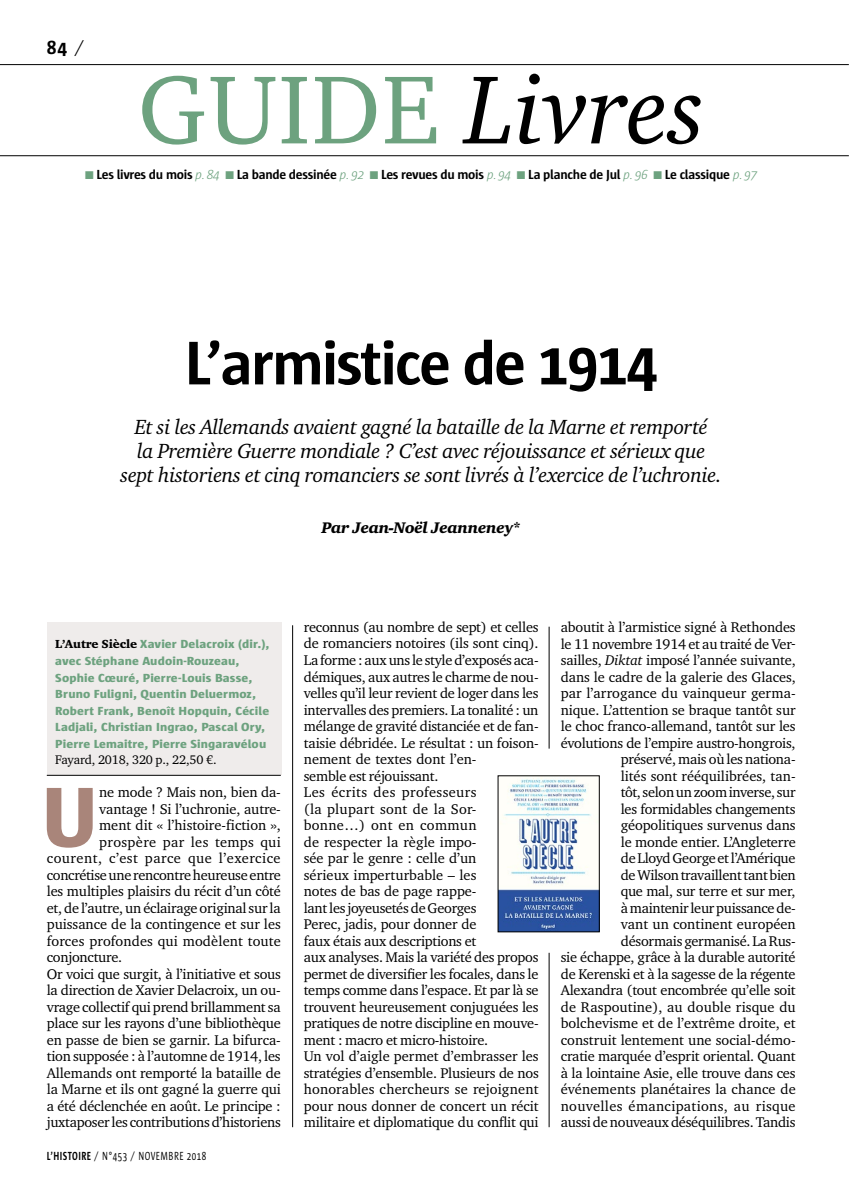
<style>
.page{position:relative;width:851px;height:1191px;background:#fff}
.page>*{position:absolute;margin:0;border:0;box-sizing:border-box;transform-origin:0 0}
.t1{font:italic 99px "Charter ITC Std";color:#000}
.t2{font:800 86.85px "Sun";color:#a9857a}
.t3{font:700 63px "Sun";letter-spacing:-.03em;color:#000}
.t4{font:italic 21px/24px "Charter ITC Std";letter-spacing:-.015em;color:#000;text-align:center}
.t5{font:700 19.5px "Sun";color:#000}
.t6{font:italic 900 15.75px "Charter ITC Std";letter-spacing:-.015em;color:#000}
.t7{font:14.4px/16.5px "Charter ITC Std";letter-spacing:-.015em;color:#000}
.t8{font:14.4px "Charter ITC Std";letter-spacing:.035em;color:#000}
.t9{font:14.4px "Charter ITC Std";letter-spacing:.01em;color:#000}
.t10{font:14.4px "Charter ITC Std";letter-spacing:.025em;color:#000}
.t11{font:700 13.5px "Sun";letter-spacing:-.02em;color:#000}
.t12{font:12.75px "Charter ITC Std";letter-spacing:-.01em;color:#000}
.t13{font:800 12px/16.5px "Sun";letter-spacing:.01em;color:#6da27f;scale:1.1 1}
.t14{font:12px "Sun";letter-spacing:.05em;color:#000;scale:.75 1}
.s1{font-weight:300}
.s2{font-style:normal;color:#6da27f}
.s3{color:#6da27f}
.s4{font-weight:300;font-style:italic;color:#6da27f}
.s5{font-style:normal}
.s6{font-family:"Charter ITC Std";font-weight:900;color:#000}
.s7{font-weight:700}
.s8{font-style:italic}
</style>
<div class="page">
<div style="left:47px;top:622px;width:234px;height:153px;background:#efeceb"></div>
<hr style="left:0;top:64px;width:848px;height:1px;background:#000">
<hr style="left:0;top:155px;width:848px;height:1px;background:#000">
<hr style="left:292px;top:625px;width:1px;height:502px;background:#000">
<hr style="left:548px;top:952px;width:1px;height:175px;background:#000">
<hr style="left:548px;top:626px;width:1px;height:122px;background:#000">
<hr style="left:47px;top:775px;width:234px;height:1px;background:#000">
<img style="left:499px;top:777px;width:98px;height:153px">
<h3 class="t5" style="left:47px;top:37px;width:39px">84 <span class="s1">/</span></h3>
<h1 class="t1" style="left:138px;top:49px;width:568px"><span class="s2">GUIDE</span> Livres</h1>
<p class="t11" style="left:85px;top:167px;width:673px"><span class="s3">■</span> Les livres du mois <span class="s4">p. 84</span> <span class="s3">■</span> La bande dessinée <span class="s4">p. 92</span> <span class="s3">■</span> Les revues du mois <span class="s4">p. 94</span> <span class="s3">■</span> La planche de Jul <span class="s4">p. 96</span> <span class="s3">■</span> Le classique <span class="s4">p. 97</span></p>
<h3 class="t3" style="left:184px;top:328px;width:475px">L’armistice de 1914</h3>
<h3 class="t4" style="left:120px;top:414px;width:602px">Et si les Allemands avaient gagné la bataille de la Marne et remporté<br>la Première Guerre mondiale ? C’est avec réjouissance et sérieux que sept historiens et cinq romanciers se sont livrés à l’exercice de l’uchronie.</h3>
<p class="t6" style="left:321px;top:518px;width:201px">Par Jean-Noël Jeanneney<span class="s5">*</span></p>
<p class="t13" style="left:55px;top:636px;width:196px"><span class="s6">L’Autre Siècle</span> Xavier Delacroix (dir.), avec Stéphane Audoin-Rouzeau, Sophie Cœuré, Pierre-Louis Basse, Bruno Fuligni, Quentin Deluermoz, Robert Frank, Benoît Hopquin, Cécile Ladjali, Christian Ingrao, Pascal Ory, Pierre Lemaitre, Pierre Singaravélou</p>
<p class="t12" style="left:55px;top:751px;width:163px">Fayard, 2018, 320 p., 22,50 €.</p>
<h2 class="t2" style="left:41px;top:767px;width:58px">U</h2>
<p class="t7" style="left:99px;top:783px;width:183px">ne mode ? Mais non, bien da-</p>
<p class="t7" style="left:99px;top:800px;width:183px">vantage ! Si l’uchronie, autre-</p>
<p class="t7" style="left:99px;top:816px;width:183px">ment dit « l’histoire-fiction »,</p>
<p class="t10" style="left:99px;top:832px;width:183px">prospère par les temps qui</p>
<p class="t8" style="left:47px;top:849px;width:235px">courent, c’est parce que l’exercice</p>
<p class="t7" style="left:47px;top:866px;width:235px">concrétise une rencontre heureuse entre</p>
<p class="t7" style="left:47px;top:882px;width:235px">les multiples plaisirs du récit d’un côté</p>
<p class="t7" style="left:47px;top:899px;width:235px">et, de l’autre, un éclairage original sur la</p>
<p class="t7" style="left:47px;top:915px;width:235px">puissance de la contingence et sur les</p>
<p class="t9" style="left:47px;top:931px;width:235px">forces profondes qui modèlent toute</p>
<p class="t7" style="left:47px;top:948px;width:77px">conjoncture.</p>
<p class="t7" style="left:47px;top:965px;width:236px">Or voici que surgit, à l’initiative et sous</p>
<p class="t7" style="left:47px;top:981px;width:235px">la direction de Xavier Delacroix, un ou-</p>
<p class="t7" style="left:47px;top:998px;width:235px">vrage collectif qui prend brillamment sa</p>
<p class="t7" style="left:47px;top:1014px;width:235px">place sur les rayons d’une bibliothèque</p>
<p class="t7" style="left:47px;top:1031px;width:235px">en passe de bien se garnir. La bifurca-</p>
<p class="t7" style="left:47px;top:1047px;width:235px">tion supposée : à l’automne de 1914, les</p>
<p class="t7" style="left:47px;top:1064px;width:235px">Allemands ont remporté la bataille de</p>
<p class="t7" style="left:47px;top:1080px;width:235px">la Marne et ils ont gagné la guerre qui</p>
<p class="t7" style="left:47px;top:1097px;width:235px">a été déclenchée en août. Le principe :</p>
<p class="t7" style="left:47px;top:1113px;width:235px">juxtaposer les contributions d’historiens</p>
<p class="t14" style="left:47px;top:1149px;width:214px"><span class="s7">L’HISTOIRE</span> / N°453 / NOVEMBRE 2018</p>
<p class="t7" style="left:304px;top:618px;width:236px">reconnus (au nombre de sept) et celles de romanciers notoires (ils sont cinq).<br>La forme : aux uns le style d’exposés aca&shy;démiques, aux autres le charme de nou&shy;velles qu’il leur revient de loger dans les intervalles des premiers. La tonalité : un mélange de gravité distanciée et de fan&shy;taisie débridée. Le résultat : un foison&shy;nement de textes dont l’en-<br>semble est réjouissant.<br>Les écrits des professeurs<br>(la plupart sont de la Sor&shy;bonne…) ont en commun<br>de respecter la règle impo-<br>sée par le genre : celle d’un<br>sérieux imperturbable – les<br>notes de bas de page rappe-<br>lant les joyeusetés de Georges<br>Perec, jadis, pour donner de<br>faux étais aux descriptions et<br>aux analyses. Mais la variété des propos permet de diversifier les focales, dans le temps comme dans l’espace. Et par là se trouvent heureusement conjuguées les pratiques de notre discipline en mouve&shy;ment : macro et micro-histoire.<br>Un vol d’aigle permet d’embrasser les stratégies d’ensemble. Plusieurs de nos honorables chercheurs se rejoignent pour nous donner de concert un récit militaire et diplomatique du conflit qui</p>
<p class="t7" style="left:560px;top:618px;width:236px;text-align:right">aboutit à l’armistice signé à Rethondes le 11 novembre 1914 et au traité de Ver&shy;sailles, <span class="s8">Diktat</span> imposé l’année suivante, dans le cadre de la galerie des Glaces, par l’arrogance du vainqueur germa&shy;nique. L’attention se braque tantôt sur le choc franco-allemand, tantôt sur les évolutions de l’empire austro-hongrois, préservé, mais où les nationa-<br>lités sont rééquilibrées, tan-<br>tôt, selon un zoom inverse, sur<br>les formidables changements géopolitiques survenus dans<br>le monde entier. L’Angleterre<br>de Lloyd George et l’Amérique<br>de Wilson travaillent tant bien<br>que mal, sur terre et sur mer,<br>à maintenir leur puissance de-<br>vant un continent européen désormais germanisé. La Rus-<br>sie échappe, grâce à la durable autorité de Kerenski et à la sagesse de la régente Alexandra (tout encombrée qu’elle soit de Raspoutine), au double risque du bolchevisme et de l’extrême droite, et construit lentement une social-démo&shy;cratie marquée d’esprit oriental. Quant à la lointaine Asie, elle trouve dans ces événements planétaires la chance de nouvelles émancipations, au risque aussi de nouveaux déséquilibres. Tandis</p>
</div>
